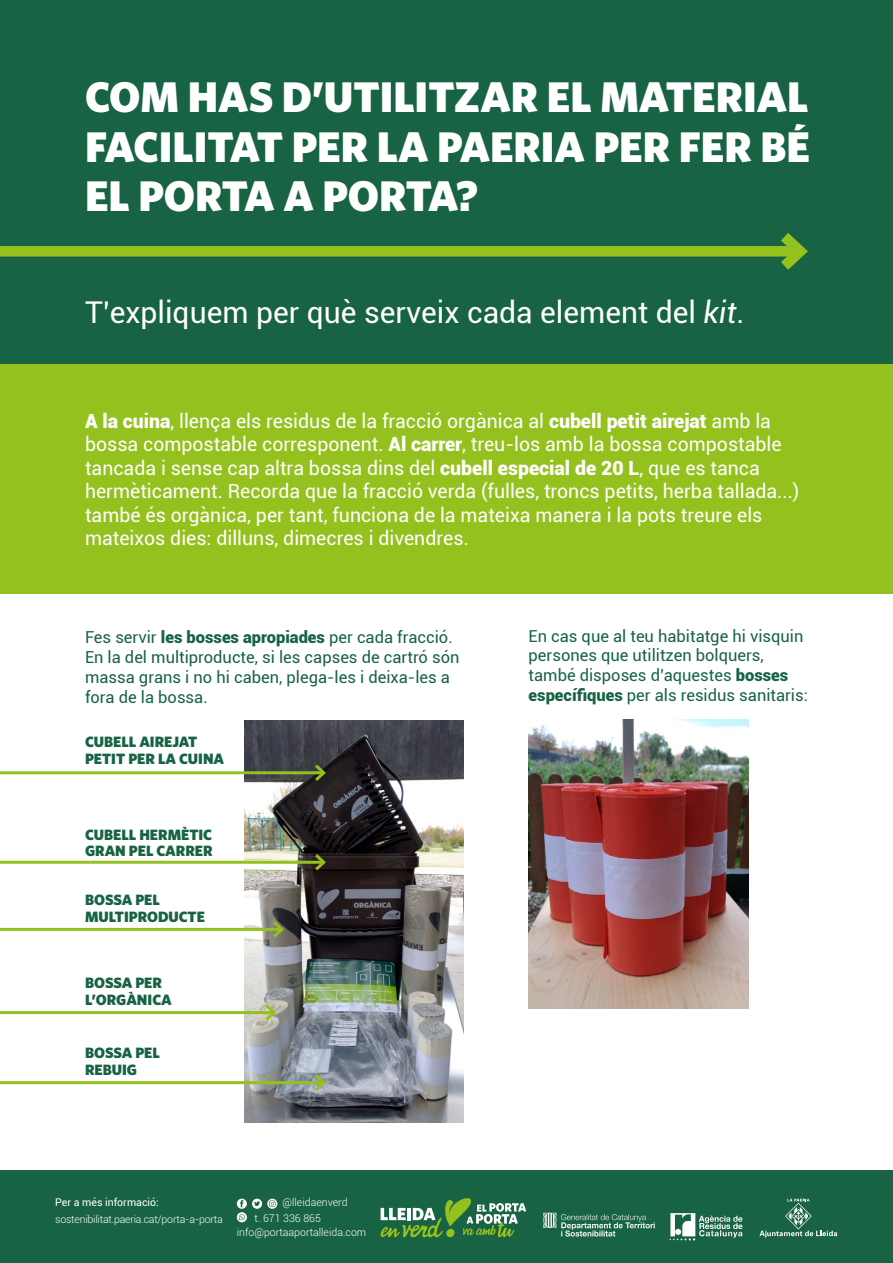
<style>
.page{position:relative;width:893px;height:1263px;background:#fff}
.page>*{position:absolute;margin:0;border:0;box-sizing:border-box;transform-origin:0 0}
.t1{font:42.9px/49.8px "Whitney Black SC";color:#fff;text-align:justify}
.t2{font:30px "Roboto";color:#fff}
.t3{font:19.5px/23.4px "Roboto";color:#fff}
.t4{font:16.5px/19.8px "Roboto";color:#176343}
.t5{font:15px/16.5px "Whitney Black SC";color:#176343}
.t6{font:300 10.5px/16.8px "Roboto";color:#fff}
.t7{font:300 10.5px "Roboto";letter-spacing:-.02em;color:#fff}
.t8{font:10.5px "Roboto";color:#fff}
.s1{font-style:italic}
.s2{font-weight:900}
</style>
<div class="page">
<div style="left:0;top:0;width:893px;height:364px;background:#176343"></div>
<div style="left:0;top:364px;width:893px;height:230px;background:#95c11f"></div>
<img style="left:245px;top:720px;width:218px;height:403px">
<div style="left:0;top:246px;width:800px;height:11px;background:#95c11f"></div>
<svg style="left:770px;top:233px;width:38px;height:37px"></svg>
<hr style="left:0;top:771px;width:324px;height:3px;background:#95c11f">
<svg style="left:312px;top:761px;width:16px;height:23px"></svg>
<hr style="left:0;top:861px;width:324px;height:3px;background:#95c11f">
<svg style="left:312px;top:851px;width:16px;height:22px"></svg>
<hr style="left:0;top:1081px;width:324px;height:3px;background:#95c11f">
<svg style="left:312px;top:1071px;width:16px;height:23px"></svg>
<hr style="left:0;top:1011px;width:274px;height:3px;background:#95c11f">
<svg style="left:262px;top:1001px;width:16px;height:23px"></svg>
<hr style="left:0;top:928px;width:282px;height:3px;background:#95c11f">
<svg style="left:270px;top:918px;width:16px;height:23px"></svg>
<img style="left:529px;top:719px;width:219px;height:290px">
<div style="left:0;top:1170px;width:893px;height:93px;background:#176343"></div>
<svg style="left:237px;top:1199px;width:10px;height:10px"></svg>
<svg style="left:240px;top:1200px;width:3px;height:7px"></svg>
<svg style="left:252px;top:1199px;width:10px;height:10px"></svg>
<svg style="left:254px;top:1201px;width:6px;height:5px"></svg>
<svg style="left:267px;top:1199px;width:10px;height:10px"></svg>
<svg style="left:269px;top:1200px;width:6px;height:7px"></svg>
<svg style="left:237px;top:1212px;width:10px;height:10px"></svg>
<svg style="left:239px;top:1214px;width:6px;height:6px"></svg>
<svg style="left:380px;top:1198px;width:146px;height:40px"></svg>
<svg style="left:670px;top:1213px;width:72px;height:27px"></svg>
<svg style="left:543px;top:1212px;width:112px;height:24px"></svg>
<svg style="left:759px;top:1199px;width:78px;height:38px"></svg>
<h1 class="t1" style="left:85px;top:71px;width:726px">COM HAS D’UTILITZAR EL MATERIAL FACILITAT PER LA PAERIA PER FER BÉ EL PORTA A PORTA?</h1>
<h2 class="t2" style="left:85px;top:291px;width:661px">T’expliquem per què serveix cada element del <span class="s1">kit</span>.</h2>
<p class="t3" style="left:85px;top:408px;width:716px"><span class="s2">A la cuina</span>, llença els residus de la fracció orgànica al <span class="s2">cubell petit airejat</span> amb la bossa compostable corresponent. <span class="s2">Al carrer</span>, treu-los amb la bossa compostable tancada i sense cap altra bossa dins del <span class="s2">cubell especial de 20 L</span>, que es tanca hermèticament. Recorda que la fracció verda (fulles, troncs petits, herba tallada...) també és orgànica, per tant, funciona de la mateixa manera i la pots treure els mateixos dies: dilluns, dimecres i divendres.</p>
<p class="t4" style="left:85px;top:627px;width:376px">Fes servir <span class="s2">les bosses apropiades</span> per cada fracció.<br>En la del multiproducte, si les capses de cartró són massa grans i no hi caben, plega-les i deixa-les a fora de la bossa.</p>
<p class="t5" style="left:85px;top:733px;width:141px">CUBELL AIREJAT<br>PETIT PER LA CUINA</p>
<p class="t5" style="left:85px;top:826px;width:129px">CUBELL HERMÈTIC<br>GRAN PEL CARRER</p>
<p class="t5" style="left:85px;top:891px;width:121px">BOSSA PEL<br>MULTIPRODUCTE</p>
<p class="t5" style="left:85px;top:974px;width:88px">BOSSA PER<br>L’ORGÀNICA</p>
<p class="t5" style="left:85px;top:1044px;width:76px">BOSSA PEL<br>REBUIG</p>
<p class="t8" style="left:55px;top:1194px;width:105px">Per a més informació:</p>
<p class="t7" style="left:55px;top:1211px;width:169px">sostenibilitat.paeria.cat/porta-a-porta</p>
<p class="t6" style="left:255px;top:1193px;width:95px;text-indent:28px">@lleidaenverd t. 671 336 865</p>
<p class="t6" style="left:237px;top:1223px;width:131px">info@portaaportalleida.com</p>
<p class="t4" style="left:529px;top:625px;width:281px">En cas que al teu habitatge hi visquin persones que utilitzen bolquers, també disposes d’aquestes <span class="s2">bosses específiques</span> per als residus sanitaris:</p>
</div>
